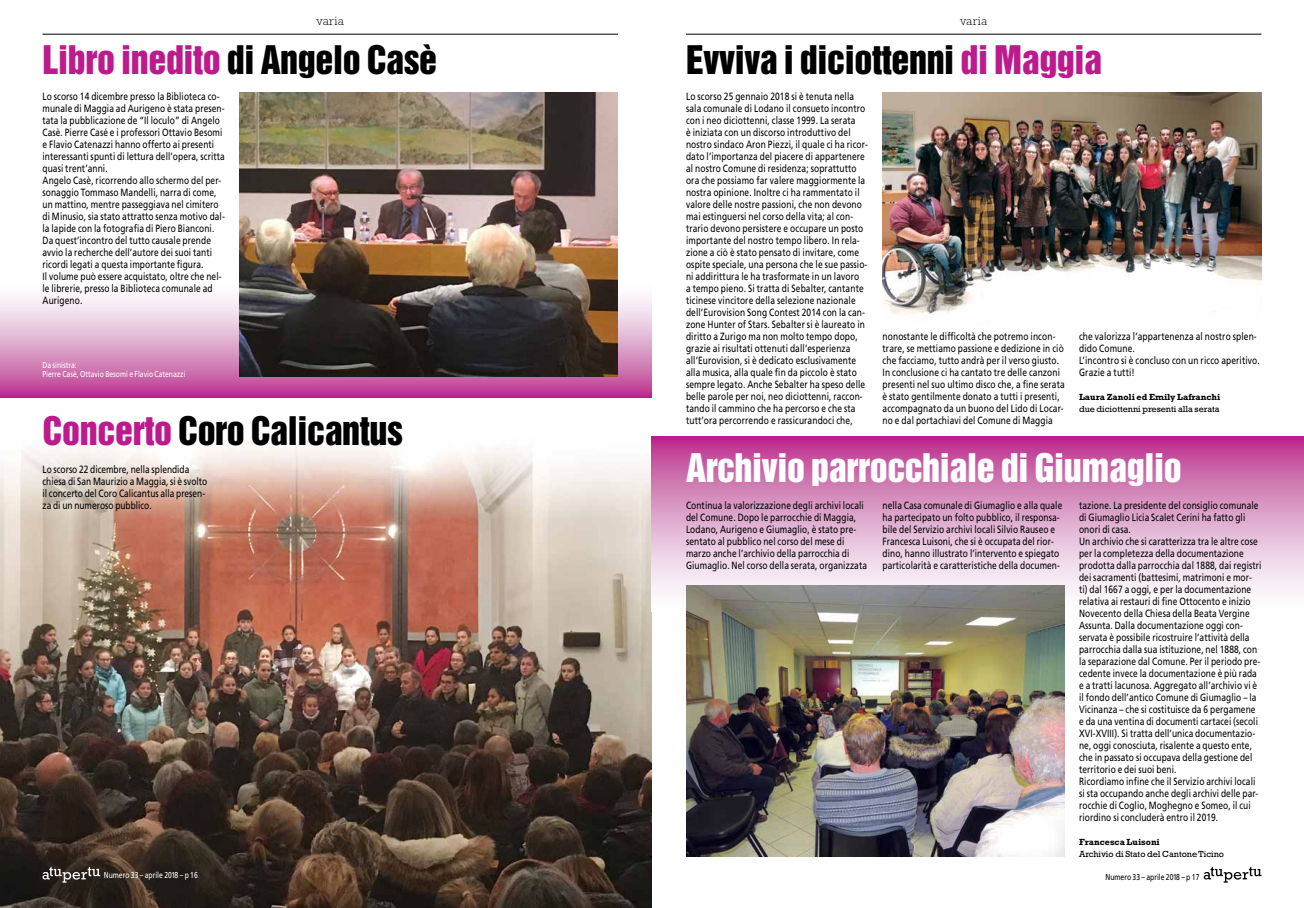
<style>
.page{position:relative;width:1304px;height:908px;background:#fff}
.page>*{position:absolute;margin:0;border:0;box-sizing:border-box;transform-origin:0 0}
.t1{font:36px "Helvetica Inserat LT Std";letter-spacing:-.01em;color:#000}
.t2{font:36px "Helvetica Inserat LT Std";letter-spacing:-.01em;color:#fff}
.t3{font:36px "Helvetica Inserat LT Std";letter-spacing:-.01em;color:#bd1a8d}
.t4{font:300 12px "Rockwell Std";letter-spacing:.025em;color:#000}
.t5{font:10.5px/12px "Frutiger LT Std";letter-spacing:.01em;color:#000;scale:.8 1}
.t6{font:9px "Rockwell Std";color:#000}
.t7{font:700 9px "Rockwell Std";color:#000}
.t8{font:8.5px/8.5px "Frutiger LT Std";color:#fff;scale:.8 1}
.t9{font:8.5px "Frutiger LT Std";color:#000;scale:.8 1}
.s1{color:#000}
.s2{color:#bd1a8d}
</style>
<div class="page">
<img style="left:0;top:436px;width:652px;height:471px">
<svg style="left:0;top:296px;width:652px;height:101px;background:#d58abd"></svg>
<svg style="left:652px;top:437px;width:652px;height:157px;background:#db9bc6"></svg>
<hr style="left:43px;top:34px;width:575px;height:1px;background:#000">
<hr style="left:686px;top:34px;width:575px;height:1px;background:#000">
<svg style="left:1204px;top:866px;width:57px;height:16px"></svg>
<svg style="left:43px;top:866px;width:57px;height:16px"></svg>
<img style="left:239px;top:92px;width:379px;height:284px">
<img style="left:883px;top:92px;width:378px;height:224px">
<img style="left:686px;top:585px;width:379px;height:271px">
<p class="t4" style="left:317px;top:14px;width:29px">varia</p>
<p class="t4" style="left:960px;top:14px;width:29px">varia</p>
<h1 class="t3" style="left:43px;top:38px;width:396px">Libro inedito <span class="s1">di Angelo Casè</span></h1>
<h1 class="t1" style="left:686px;top:38px;width:418px">Evviva i diciottenni <span class="s2">di Maggia</span></h1>
<p class="t5" style="left:43px;top:90px;width:229px">Lo scorso 14 dicembre presso la Biblioteca co&shy;munale di Maggia ad Aurigeno è stata presen&shy;tata la pubblicazione de “Il loculo” di Angelo Casè. Pierre Casé e i professori Ottavio Besomi e Flavio Catenazzi hanno offerto ai presenti interessanti spunti di lettura dell’opera, scritta quasi trent’anni.<br>Angelo Casè, ricorrendo allo schermo del per&shy;sonaggio Tommaso Mandelli, narra di come, un mattino, mentre passeggiava nel cimitero di Minusio, sia stato attratto senza motivo dal&shy;la lapide con la fotografia di Piero Bianconi.<br>Da quest’incontro del tutto causale prende avvio la recherche dell’autore dei suoi tanti ricordi legati a questa importante figura.<br>Il volume può essere acquistato, oltre che nel&shy;le librerie, presso la Biblioteca comunale ad Aurigeno.</p>
<p class="t8" style="left:43px;top:360px;width:180px">Da sinistra:<br>Pierre Casè, Ottavio Besomi e Flavio Catenazzi</p>
<h1 class="t1" style="left:43px;top:409px;width:362px"><span class="s2">Concerto</span> Coro Calicantus</h1>
<p class="t5" style="left:43px;top:462px;width:207px">Lo scorso 22 dicembre, nella splendida chiesa di San Maurizio a Maggia, si è svolto il concerto del Coro Calicantus alla presen&shy;za di un numeroso pubblico.</p>
<p class="t8" style="left:104px;top:870px;width:119px">Numero 33 – aprile 2018 – p 16</p>
<p class="t5" style="left:686px;top:90px;width:229px">Lo scorso 25 gennaio 2018 si è tenuta nella sala comunale di Lodano il consueto incontro con i neo diciottenni, classe 1999. La serata<br>è iniziata con un discorso introduttivo del nostro sindaco Aron Piezzi, il quale ci ha ricor&shy;dato l’importanza del piacere di appartenere al nostro Comune di residenza; soprattutto ora che possiamo far valere maggiormente la nostra opinione. Inoltre ci ha rammentato il valore delle nostre passioni, che non devono mai estinguersi nel corso della vita; al con&shy;trario devono persistere e occupare un posto importante del nostro tempo libero. In rela&shy;zione a ciò è stato pensato di invitare, come ospite speciale, una persona che le sue passio&shy;ni addirittura le ha trasformate in un lavoro<br>a tempo pieno. Si tratta di Sebalter, cantante ticinese vincitore della selezione nazionale dell’Eurovision Song Contest 2014 con la can&shy;zone Hunter of Stars. Sebalter si è laureato in diritto a Zurigo ma non molto tempo dopo, grazie ai risultati ottenuti dall’esperienza all’Eurovision, si è dedicato esclusivamente alla musica, alla quale fin da piccolo è stato sempre legato. Anche Sebalter ha speso delle belle parole per noi, neo diciottenni, raccon&shy;tando il cammino che ha percorso e che sta tutt’ora percorrendo e rassicurandoci che,</p>
<p class="t5" style="left:883px;top:330px;width:229px">nonostante le difficoltà che potremo incon&shy;trare, se mettiamo passione e dedizione in ciò che facciamo, tutto andrà per il verso giusto.<br>In conclusione ci ha cantato tre delle canzoni presenti nel suo ultimo disco che, a fine serata è stato gentilmente donato a tutti i presenti, accompagnato da un buono del Lido di Locar&shy;no e dal portachiavi del Comune di Maggia</p>
<p class="t5" style="left:1079px;top:330px;width:227px">che valorizza l’appartenenza al nostro splen&shy;dido Comune.<br>L’incontro si è concluso con un ricco aperitivo.<br>Grazie a tutti!</p>
<p class="t7" style="left:1079px;top:392px;width:143px">Laura Zanoli ed Emily Lafranchi</p>
<p class="t6" style="left:1079px;top:404px;width:142px">due diciottenni presenti alla serata</p>
<h1 class="t2" style="left:686px;top:446px;width:497px">Archivio parrocchiale di Giumaglio</h1>
<p class="t5" style="left:686px;top:499px;width:228px">Continua la valorizzazione degli archivi locali del Comune. Dopo le parrocchie di Maggia, Lodano, Aurigeno e Giumaglio, è stato pre&shy;sentato al pubblico nel corso del mese di marzo anche l’archivio della parrocchia di Giumaglio. Nel corso della serata, organizzata</p>
<p class="t5" style="left:883px;top:499px;width:226px">nella Casa comunale di Giumaglio e alla quale ha partecipato un folto pubblico, il responsa&shy;bile del Servizio archivi locali Silvio Rauseo e Francesca Luisoni, che si è occupata del rior&shy;dino, hanno illustrato l’intervento e spiegato particolarità e caratteristiche della documen-</p>
<p class="t5" style="left:1079px;top:499px;width:229px">tazione. La presidente del consiglio comunale di Giumaglio Licia Scalet Cerini ha fatto gli onori di casa.<br>Un archivio che si caratterizza tra le altre cose per la completezza della documentazione prodotta dalla parrocchia dal 1888, dai registri dei sacramenti (battesimi, matrimoni e mor&shy;ti) dal 1667 a oggi, e per la documentazione relativa ai restauri di fine Ottocento e inizio Novecento della Chiesa della Beata Vergine Assunta. Dalla documentazione oggi con&shy;servata è possibile ricostruire l’attività della parrocchia dalla sua istituzione, nel 1888, con la separazione dal Comune. Per il periodo pre&shy;cedente invece la documentazione è più rada e a tratti lacunosa. Aggregato all’archivio vi è il fondo dell’antico Comune di Giumaglio – la Vicinanza – che si costituisce da 6 pergamene e da una ventina di documenti cartacei (secoli XVI-XVIII). Si tratta dell’unica documentazio&shy;ne, oggi conosciuta, risalente a questo ente, che in passato si occupava della gestione del territorio e dei suoi beni.<br>Ricordiamo infine che il Servizio archivi locali si sta occupando anche degli archivi delle par&shy;rocchie di Coglio, Moghegno e Someo, il cui riordino si concluderà entro il 2019.</p>
<p class="t7" style="left:1079px;top:836px;width:82px">Francesca Luisoni</p>
<p class="t6" style="left:1079px;top:848px;width:146px">Archivio di Stato del Cantone Ticino</p>
<p class="t9" style="left:1105px;top:871px;width:119px">Numero 33 – aprile 2018 – p 17</p>
</div>
